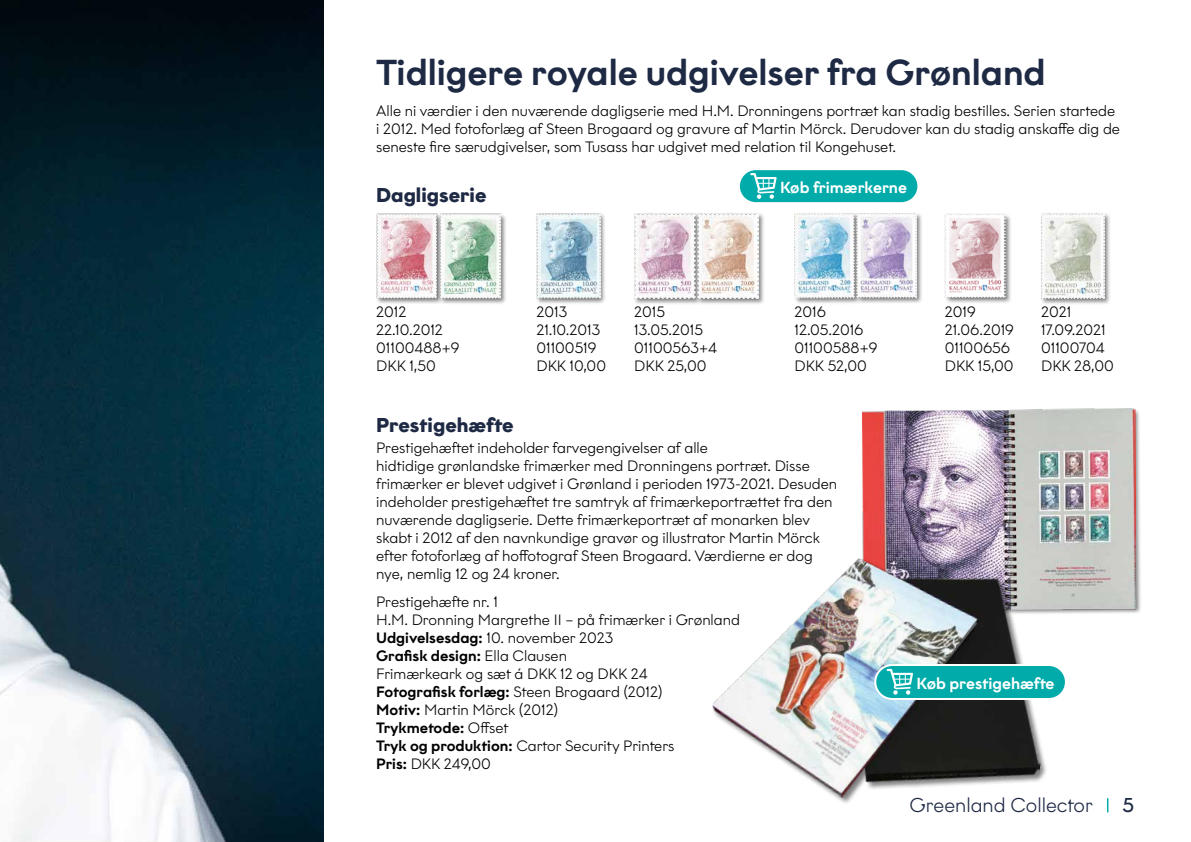
<style>
.page{position:relative;width:1191px;height:842px;background:#fff}
.page>*{position:absolute;margin:0;border:0;box-sizing:border-box;transform-origin:0 0}
.t1{font:500 36px "Graphit";color:#1e2944}
.t2{font:700 20px "Graphit";color:#1e2944}
.t3{font:300 20px "Graphit";color:#1e2944}
.t4{font:20px "Graphit";color:#1e2944}
.t5{font:500 16px "Graphit";color:#fff}
.t6{font:300 15px/18px "Graphit";color:#000}
.s1{font-weight:500}
</style>
<div class="page">
<img style="left:0;top:0;width:323px;height:842px">
<svg style="left:1107px;top:798px;width:1px;height:14px"></svg>
<div style="left:375px;top:213px;width:132px;height:91px;background:#000;opacity:.5"></div>
<img style="left:376px;top:214px;width:124px;height:85px">
<div style="left:535px;top:212px;width:71px;height:92px;background:#000;opacity:.5"></div>
<img style="left:536px;top:214px;width:64px;height:85px">
<div style="left:633px;top:212px;width:131px;height:93px;background:#000;opacity:.5"></div>
<img style="left:634px;top:214px;width:124px;height:85px">
<div style="left:794px;top:212px;width:128px;height:92px;background:#000;opacity:.5"></div>
<img style="left:794px;top:214px;width:122px;height:85px">
<div style="left:945px;top:214px;width:67px;height:90px;background:#000;opacity:.5"></div>
<img style="left:944px;top:214px;width:61px;height:85px">
<div style="left:1039px;top:212px;width:72px;height:93px;background:#000;opacity:.5"></div>
<img style="left:1041px;top:214px;width:63px;height:85px">
<div style="left:861px;top:408px;width:280px;height:208px;background:#000;opacity:.5"></div>
<img style="left:862px;top:409px;width:273px;height:201px">
<img style="left:712px;top:541px;width:353px;height:262px">
<div style="left:875px;top:665px;width:191px;height:34px;background:#00abaa;border-radius:17px"></div>
<div style="left:874px;top:664px;width:193px;height:36px;border:2px solid #fff;border-radius:17px"></div>
<svg style="left:886px;top:669px;width:27px;height:26px"></svg>
<div style="left:739px;top:169px;width:179px;height:34px;background:#00abaa;border-radius:17px"></div>
<div style="left:738px;top:168px;width:181px;height:36px;border:2px solid #fff;border-radius:17px"></div>
<svg style="left:750px;top:173px;width:26px;height:26px"></svg>
<h1 class="t1" style="left:376px;top:50px;width:671px">Tidligere royale udgivelser fra Grønland</h1>
<p class="t6" style="left:376px;top:101px;width:745px">Alle ni værdier i den nuværende dagligserie med H.M. Dronningens portræt kan stadig bestilles. Serien startede i 2012. Med fotoforlæg af Steen Brogaard og gravure af Martin Mörck. Derudover kan du stadig anskaffe dig de seneste fire særudgivelser, som Tusass har udgivet med relation til Kongehuset.</p>
<h2 class="t2" style="left:376px;top:182px;width:112px">Dagligserie</h2>
<p class="t5" style="left:780px;top:177px;width:128px">Køb frimærkerne</p>
<p class="t6" style="left:376px;top:302px;width:85px">2012<br>22.10.2012<br>01100488+9<br>DKK 1,50</p>
<p class="t6" style="left:536px;top:302px;width:71px">2013<br>21.10.2013<br>01100519<br>DKK 10,00</p>
<p class="t6" style="left:634px;top:302px;width:84px">2015<br>13.05.2015<br>01100563+4<br>DKK 25,00</p>
<p class="t6" style="left:794px;top:302px;width:84px">2016<br>12.05.2016<br>01100588+9<br>DKK 52,00</p>
<p class="t6" style="left:944px;top:302px;width:71px">2019<br>21.06.2019<br>01100656<br>DKK 15,00</p>
<p class="t6" style="left:1041px;top:302px;width:74px">2021<br>17.09.2021<br>01100704<br>DKK 28,00</p>
<h2 class="t2" style="left:376px;top:412px;width:139px">Prestigehæfte</h2>
<p class="t6" style="left:376px;top:438px;width:462px">Prestigehæftet indeholder farvegengivelser af alle<br>hidtidige grønlandske frimærker med Dronningens portræt. Disse frimærker er blevet udgivet i Grønland i perioden 1973-2021. Desuden indeholder prestigehæftet tre samtryk af frimærkeportrættet fra den nuværende dagligserie. Dette frimærkeportræt af monarken blev skabt i 2012 af den navnkundige gravør og illustrator Martin Mörck efter fotoforlæg af hoffotograf Steen Brogaard. Værdierne er dog nye, nemlig 12 og 24 kroner.</p>
<p class="t6" style="left:376px;top:592px;width:365px">Prestigehæfte nr. 1<br>H.M. Dronning Margrethe II – på frimærker i Grønland<br><span class="s1">Udgivelsesdag:</span> 10. november 2023<br><span class="s1">Grafisk design:</span> Ella Clausen<br>Frimærkeark og sæt á DKK 12 og DKK 24<br><span class="s1">Fotografisk forlæg:</span> Steen Brogaard (2012)<br><span class="s1">Motiv:</span> Martin Mörck (2012)<br><span class="s1">Trykmetode:</span> Offset<br><span class="s1">Tryk og produktion:</span> Cartor Security Printers<br><span class="s1">Pris:</span> DKK 249,00</p>
<p class="t5" style="left:916px;top:673px;width:139px">Køb prestigehæfte</p>
<h2 class="t3" style="left:909px;top:793px;width:185px">Greenland Collector</h2>
<h2 class="t4" style="left:1122px;top:793px;width:13px">5</h2>
</div>
